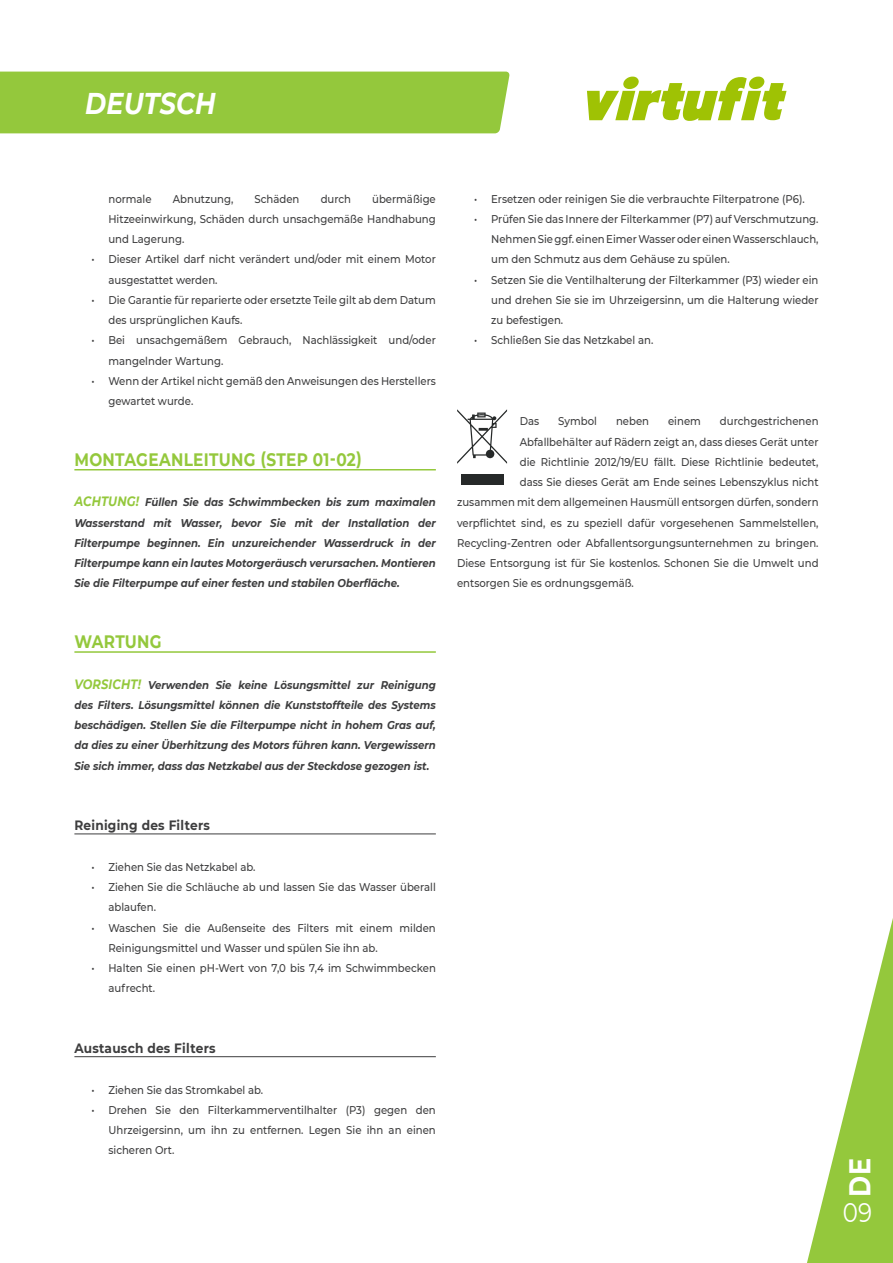
<style>
.page{position:relative;width:893px;height:1263px;background:#fff}
.page>*{position:absolute;margin:0;border:0;box-sizing:border-box;transform-origin:0 0}
.t1{font:italic 700 30px "Montserrat";letter-spacing:.01em;color:#fff;scale:.85 1}
.t2{font:700 30px "Montserrat";color:#fff;scale:.85 1}
.t3{font:27px "Montserrat";color:#fff;scale:.85 1}
.VF__Opsomming_platte_tekst{font:700 18px "Montserrat";letter-spacing:.02em;color:#94c83c;scale:.85 1}
.VF__Opsomming_platte_tekst-2{font:700 13.5px "Montserrat";letter-spacing:.02em;color:#3e3e3f;scale:.9 1}
.VF__Opsomming_platte_tekst-3{font:500 11.25px/20.2px "Montserrat";color:#3e3e3f;scale:.9 1}
.t4{font:italic 700 11.25px/20.2px "Montserrat";color:#3e3e3f;text-align:justify;scale:.9 1}
.s1{font-size:13.5px;color:#94c83c}
</style>
<div class="page">
<div style="left:0;top:72px;width:510px;height:61px;background:#94c83c"></div>
<svg style="left:587px;top:77px;width:199px;height:44px"></svg>
<svg style="left:807px;top:918px;width:86px;height:345px"></svg>
<hr style="left:74px;top:469px;width:362px;height:1px;background:#94c83c">
<hr style="left:74px;top:651px;width:362px;height:2px;background:#94c83c">
<hr style="left:74px;top:833px;width:362px;height:1px;background:#3e3e3f">
<hr style="left:74px;top:1056px;width:362px;height:1px;background:#3e3e3f">
<div style="left:461px;top:474px;width:42px;height:11px;background:#262929"></div>
<svg style="left:457px;top:409px;width:50px;height:55px"></svg>
<h1 class="t1" style="left:85px;top:82px;width:155px">DEUTSCH</h1>
<p class="VF__Opsomming_platte_tekst-3" style="left:108px;top:188px;width:365px;text-align:justify;text-indent:264px">übermäßige Hitzeeinwirkung, Schäden durch unsachgemäße Handhabung und Lagerung.</p>
<p class="VF__Opsomming_platte_tekst-3" style="left:108px;top:249px;width:365px;text-indent:-17px">• Dieser Artikel darf nicht verändert und/oder mit einem Motor ausgestattet werden.</p>
<p class="VF__Opsomming_platte_tekst-3" style="left:108px;top:289px;width:365px;text-indent:-17px">• Die Garantie für reparierte oder ersetzte Teile gilt ab dem Datum des ursprünglichen Kaufs.</p>
<p class="VF__Opsomming_platte_tekst-3" style="left:108px;top:330px;width:365px;text-indent:-17px">• Bei unsachgemäßem Gebrauch, Nachlässigkeit und/oder mangelnder Wartung.</p>
<p class="VF__Opsomming_platte_tekst-3" style="left:108px;top:370px;width:365px;text-indent:-17px">• Wenn der Artikel nicht gemäß den Anweisungen des Herstellers gewartet wurde.</p>
<p class="VF__Opsomming_platte_tekst-3" style="left:108px;top:188px;width:50px">normale</p>
<p class="VF__Opsomming_platte_tekst-3" style="left:173px;top:188px;width:69px">Abnutzung,</p>
<p class="VF__Opsomming_platte_tekst-3" style="left:255px;top:188px;width:51px">Schäden</p>
<p class="VF__Opsomming_platte_tekst-3" style="left:321px;top:188px;width:35px">durch</p>
<p class="VF__Opsomming_platte_tekst" style="left:74px;top:446px;width:340px">MONTAGEANLEITUNG (STEP 01-02)</p>
<p class="t4" style="left:74px;top:492px;width:403px"><span class="s1">ACHTUNG!</span> Füllen Sie das Schwimmbecken bis zum maximalen Wasserstand mit Wasser, bevor Sie mit der Installation der Filterpumpe beginnen. Ein unzureichender Wasserdruck in der Filterpumpe kann ein lautes Motorgeräusch verursachen. Montieren Sie die Filterpumpe auf einer festen und stabilen Oberfläche.</p>
<p class="VF__Opsomming_platte_tekst" style="left:74px;top:629px;width:104px">WARTUNG</p>
<p class="t4" style="left:74px;top:674px;width:403px"><span class="s1">VORSICHT!</span> Verwenden Sie keine Lösungsmittel zur Reinigung des Filters. Lösungsmittel können die Kunststoffteile des Systems beschädigen. Stellen Sie die Filterpumpe nicht in hohem Gras auf, da dies zu einer Überhitzung des Motors führen kann. Vergewissern Sie sich immer, dass das Netzkabel aus der Steckdose gezogen ist.</p>
<p class="VF__Opsomming_platte_tekst-2" style="left:74px;top:816px;width:152px">Reiniging des Filters</p>
<p class="VF__Opsomming_platte_tekst-3" style="left:91px;top:856px;width:184px">• Ziehen Sie das Netzkabel ab.</p>
<p class="VF__Opsomming_platte_tekst-3" style="left:108px;top:876px;width:365px;text-indent:-17px">• Ziehen Sie die Schläuche ab und lassen Sie das Wasser überall ablaufen.</p>
<p class="VF__Opsomming_platte_tekst-3" style="left:108px;top:917px;width:365px;text-indent:-17px">• Waschen Sie die Außenseite des Filters mit einem milden<br>Reinigungsmittel und Wasser und spülen Sie ihn ab.</p>
<p class="VF__Opsomming_platte_tekst-3" style="left:108px;top:957px;width:365px;text-indent:-17px">• Halten Sie einen pH-Wert von 7,0 bis 7,4 im Schwimmbecken aufrecht.</p>
<p class="VF__Opsomming_platte_tekst-2" style="left:74px;top:1038px;width:158px">Austausch des Filters</p>
<p class="VF__Opsomming_platte_tekst-3" style="left:91px;top:1079px;width:192px">• Ziehen Sie das Stromkabel ab.</p>
<p class="VF__Opsomming_platte_tekst-3" style="left:108px;top:1099px;width:365px;text-align:justify;text-indent:-17px">• Drehen Sie den Filterkammerventilhalter (P3) gegen den Uhrzeigersinn, um ihn zu entfernen. Legen Sie ihn an einen sicheren Ort.</p>
<p class="VF__Opsomming_platte_tekst-3" style="left:474px;top:188px;width:369px">• Ersetzen oder reinigen Sie die verbrauchte Filterpatrone (P6).</p>
<p class="VF__Opsomming_platte_tekst-3" style="left:491px;top:208px;width:365px;text-align:justify;text-indent:-17px">• Prüfen Sie das Innere der Filterkammer (P7) auf Verschmutzung.<br>Nehmen Sie ggf. einen Eimer Wasser oder einen Wasserschlauch, um den Schmutz aus dem Gehäuse zu spülen.</p>
<p class="VF__Opsomming_platte_tekst-3" style="left:491px;top:269px;width:365px;text-align:justify;text-indent:-17px">• Setzen Sie die Ventilhalterung der Filterkammer (P3) wieder ein und drehen Sie sie im Uhrzeigersinn, um die Halterung wieder zu befestigen.</p>
<p class="VF__Opsomming_platte_tekst-3" style="left:474px;top:330px;width:201px">• Schließen Sie das Netzkabel an.</p>
<p class="VF__Opsomming_platte_tekst-3" style="left:520px;top:411px;width:23px">Das</p>
<p class="VF__Opsomming_platte_tekst-3" style="left:558px;top:411px;width:45px">Symbol</p>
<p class="VF__Opsomming_platte_tekst-3" style="left:616px;top:411px;width:38px">neben</p>
<p class="VF__Opsomming_platte_tekst-3" style="left:668px;top:411px;width:38px">einem</p>
<p class="VF__Opsomming_platte_tekst-3" style="left:720px;top:411px;width:111px">durchgestrichenen</p>
<p class="VF__Opsomming_platte_tekst-3" style="left:520px;top:431px;width:333px">Abfallbehälter auf Rädern zeigt an, dass dieses Gerät unter</p>
<p class="VF__Opsomming_platte_tekst-3" style="left:520px;top:451px;width:333px">die Richtlinie 2012/19/EU fällt. Diese Richtlinie bedeutet,</p>
<p class="VF__Opsomming_platte_tekst-3" style="left:520px;top:471px;width:333px">dass Sie dieses Gerät am Ende seines Lebenszyklus nicht</p>
<p class="VF__Opsomming_platte_tekst-3" style="left:457px;top:492px;width:403px">zusammen mit dem allgemeinen Hausmüll entsorgen dürfen, sondern</p>
<p class="VF__Opsomming_platte_tekst-3" style="left:457px;top:512px;width:403px">verpflichtet sind, es zu speziell dafür vorgesehenen Sammelstellen,</p>
<p class="VF__Opsomming_platte_tekst-3" style="left:457px;top:532px;width:403px">Recycling-Zentren oder Abfallentsorgungsunternehmen zu bringen.</p>
<p class="VF__Opsomming_platte_tekst-3" style="left:457px;top:552px;width:403px">Diese Entsorgung ist für Sie kostenlos. Schonen Sie die Umwelt und</p>
<p class="VF__Opsomming_platte_tekst-3" style="left:457px;top:573px;width:198px">entsorgen Sie es ordnungsgemäß.</p>
<h1 class="t2" style="left:838px;top:1197px;width:48px;rotate:-90deg">DE</h1>
<h2 class="t3" style="left:843px;top:1194px;width:36px">09</h2>
</div>
